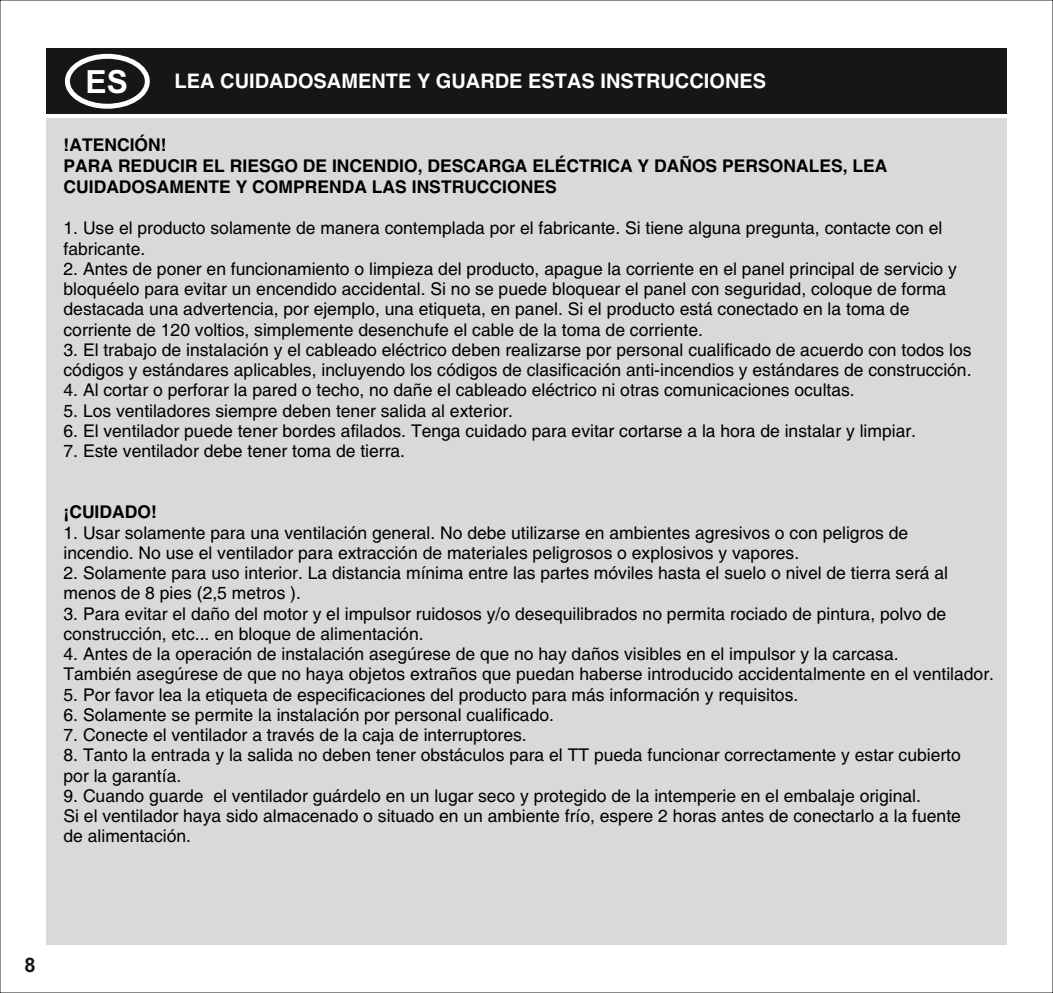
<style>
.page{position:relative;width:1053px;height:993px;background:#fff}
.page>*{position:absolute;margin:0;border:0;box-sizing:border-box;transform-origin:0 0}
.t1{font:700 32px "Arial";color:#fff}
.t2{font:700 20px "Helvetica";color:#fff}
.t3{font:700 20px "Arial";color:#151616}
.t4{font:17.5px/20.2px "Helvetica";color:#000}
.t5{font:700 17.5px/20.8px "Helvetica";color:#000}
</style>
<div class="page">
<div style="left:46px;top:118px;width:960px;height:826px;background:#d9d9da"></div>
<div style="left:46px;top:48px;width:960px;height:65px;background:#151616"></div>
<div style="left:65px;top:54px;width:85px;height:55px;border:5px solid #fff;border-radius:50%"></div>
<h1 class="t1" style="left:86px;top:69px;width:44px">ES</h1>
<p class="t2" style="left:175px;top:74px;width:593px">LEA CUIDADOSAMENTE Y GUARDE ESTAS INSTRUCCIONES</p>
<p class="t5" style="left:64px;top:136px;width:825px">!ATENCIÓN!<br>PARA REDUCIR EL RIESGO DE INCENDIO, DESCARGA ELÉCTRICA Y DAÑOS PERSONALES, LEA<br>CUIDADOSAMENTE Y COMPRENDA LAS INSTRUCCIONES</p>
<p class="t4" style="left:64px;top:219px;width:880px">1. Use el producto solamente de manera contemplada por el fabricante. Si tiene alguna pregunta, contacte con el fabricante.</p>
<p class="t4" style="left:64px;top:260px;width:894px">2. Antes de poner en funcionamiento o limpieza del producto, apague la corriente en el panel principal de servicio y bloquéelo para evitar un encendido accidental. Si no se puede bloquear el panel con seguridad, coloque de forma destacada una advertencia, por ejemplo, una etiqueta, en panel. Si el producto está conectado en la toma de corriente de 120 voltios, simplemente desenchufe el cable de la toma de corriente.</p>
<p class="t4" style="left:64px;top:341px;width:909px">3. El trabajo de instalación y el cableado eléctrico deben realizarse por personal cualificado de acuerdo con todos los códigos y estándares aplicables, incluyendo los códigos de clasificación anti-incendios y estándares de construcción.</p>
<p class="t4" style="left:64px;top:381px;width:792px">4. Al cortar o perforar la pared o techo, no dañe el cableado eléctrico ni otras comunicaciones ocultas.</p>
<p class="t4" style="left:64px;top:402px;width:451px">5. Los ventiladores siempre deben tener salida al exterior.</p>
<p class="t4" style="left:64px;top:422px;width:854px">6. El ventilador puede tener bordes afilados. Tenga cuidado para evitar cortarse a la hora de instalar y limpiar.</p>
<p class="t4" style="left:64px;top:442px;width:343px">7. Este ventilador debe tener toma de tierra.</p>
<p class="t5" style="left:64px;top:503px;width:95px">¡CUIDADO!</p>
<p class="t4" style="left:64px;top:524px;width:846px">1. Usar solamente para una ventilación general. No debe utilizarse en ambientes agresivos o con peligros de incendio. No use el ventilador para extracción de materiales peligrosos o explosivos y vapores.</p>
<p class="t4" style="left:64px;top:564px;width:886px">2. Solamente para uso interior. La distancia mínima entre las partes móviles hasta el suelo o nivel de tierra será al menos de 8 pies (2,5 metros ).</p>
<p class="t4" style="left:64px;top:604px;width:884px">3. Para evitar el daño del motor y el impulsor ruidosos y/o desequilibrados no permita rociado de pintura, polvo de construcción, etc... en bloque de alimentación.</p>
<p class="t4" style="left:64px;top:645px;width:931px">4. Antes de la operación de instalación asegúrese de que no hay daños visibles en el impulsor y la carcasa.<br>También asegúrese de que no haya objetos extraños que puedan haberse introducido accidentalmente en el ventilador.</p>
<p class="t4" style="left:64px;top:685px;width:736px">5. Por favor lea la etiqueta de especificaciones del producto para más información y requisitos.</p>
<p class="t4" style="left:64px;top:706px;width:492px">6. Solamente se permite la instalación por personal cualificado.</p>
<p class="t4" style="left:64px;top:726px;width:464px">7. Conecte el ventilador a través de la caja de interruptores.</p>
<p class="t4" style="left:64px;top:746px;width:898px">8. Tanto la entrada y la salida no deben tener obstáculos para el TT pueda funcionar correctamente y estar cubierto por la garantía.</p>
<p class="t4" style="left:64px;top:787px;width:898px">9. Cuando guarde el ventilador guárdelo en un lugar seco y protegido de la intemperie en el embalaje original.<br>Si el ventilador haya sido almacenado o situado en un ambiente frío, espere 2 horas antes de conectarlo a la fuente de alimentación.</p>
<p class="t3" style="left:24px;top:956px;width:13px">8</p>
</div>
